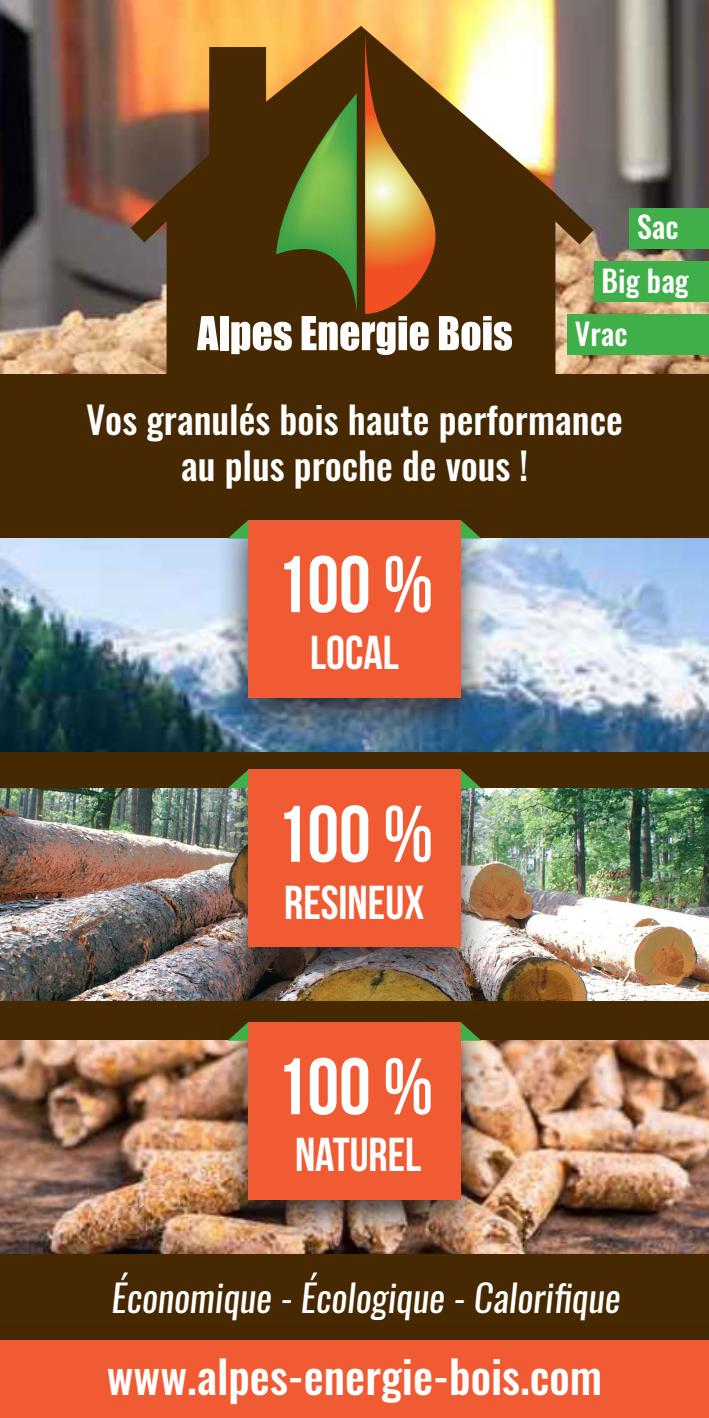
<style>
.page{position:relative;width:709px;height:1418px;background:#fff}
.page>*{position:absolute;margin:0;border:0;box-sizing:border-box;transform-origin:0 0}
.t1{font:80px "Bebas Neue";color:#fff}
.t2{font:47.5px "Bebas Neue";color:#fff}
.t3{font:500 45px "Oswald";color:#fff}
.t4{font:500 37.5px/45px "Oswald";color:#fff;text-align:center}
.t5{font:italic 37.5px "Oswald";color:#fff}
.t6{font:500 30px "Oswald";color:#fff}
</style>
<div class="page">
<div style="left:0;top:0;width:709px;height:1417px;background:#462902"></div>
<img style="left:0;top:0;width:709px;height:373px">
<svg style="left:153px;top:26px;width:402px;height:348px"></svg>
<img style="left:0;top:538px;width:709px;height:213px">
<img style="left:0;top:788px;width:709px;height:212px">
<img style="left:0;top:1040px;width:709px;height:213px">
<svg style="left:197px;top:316px;width:22px;height:34px"></svg>
<div style="left:220px;top:316px;width:8px;height:34px;background:#fff"></div>
<svg style="left:231px;top:32px;width:281px;height:323px"></svg>
<div style="left:215px;top:750px;width:276px;height:240px;background:#231f20;opacity:.89"></div>
<div style="left:248px;top:769px;width:213px;height:177px;background:#f15b34"></div>
<svg style="left:461px;top:769px;width:20px;height:19px"></svg>
<svg style="left:228px;top:769px;width:20px;height:19px"></svg>
<div style="left:215px;top:1003px;width:276px;height:240px;background:#231f20;opacity:.89"></div>
<div style="left:248px;top:1022px;width:213px;height:177px;background:#f15b34"></div>
<svg style="left:461px;top:1022px;width:20px;height:18px"></svg>
<svg style="left:228px;top:1022px;width:20px;height:18px"></svg>
<div style="left:215px;top:501px;width:276px;height:240px;background:#231f20;opacity:.89"></div>
<div style="left:248px;top:520px;width:213px;height:177px;background:#f15b34"></div>
<svg style="left:461px;top:520px;width:20px;height:18px"></svg>
<svg style="left:228px;top:520px;width:20px;height:18px"></svg>
<div style="left:0;top:1340px;width:709px;height:77px;background:#f15b34"></div>
<div style="left:630px;top:208px;width:79px;height:40px;background:#40ae49"></div>
<div style="left:594px;top:261px;width:115px;height:40px;background:#40ae49"></div>
<div style="left:568px;top:315px;width:141px;height:40px;background:#40ae49"></div>
<svg style="left:109px;top:170px;width:96px;height:93px"></svg>
<svg style="left:519px;top:172px;width:96px;height:94px"></svg>
<p class="t6" style="left:637px;top:206px;width:43px">Sac</p>
<p class="t6" style="left:601px;top:260px;width:89px">Big bag</p>
<p class="t6" style="left:575px;top:313px;width:54px">Vrac</p>
<p class="t4" style="left:86px;top:398px;width:538px">Vos granulés bois haute performance au plus proche de vous !</p>
<h1 class="t1" style="left:276px;top:540px;width:159px">100 %</h1>
<p class="t2" style="left:310px;top:626px;width:90px">LOCAL</p>
<h1 class="t1" style="left:276px;top:790px;width:159px">100 %</h1>
<p class="t2" style="left:284px;top:876px;width:142px">RESINEUX</p>
<h1 class="t1" style="left:276px;top:1042px;width:159px">100 %</h1>
<p class="t2" style="left:295px;top:1128px;width:128px">NATUREL</p>
<p class="t5" style="left:111px;top:1272px;width:510px">Économique - Écologique - Calorifique</p>
<p class="t3" style="left:107px;top:1344px;width:497px">www.alpes-energie-bois.com</p>
</div>
